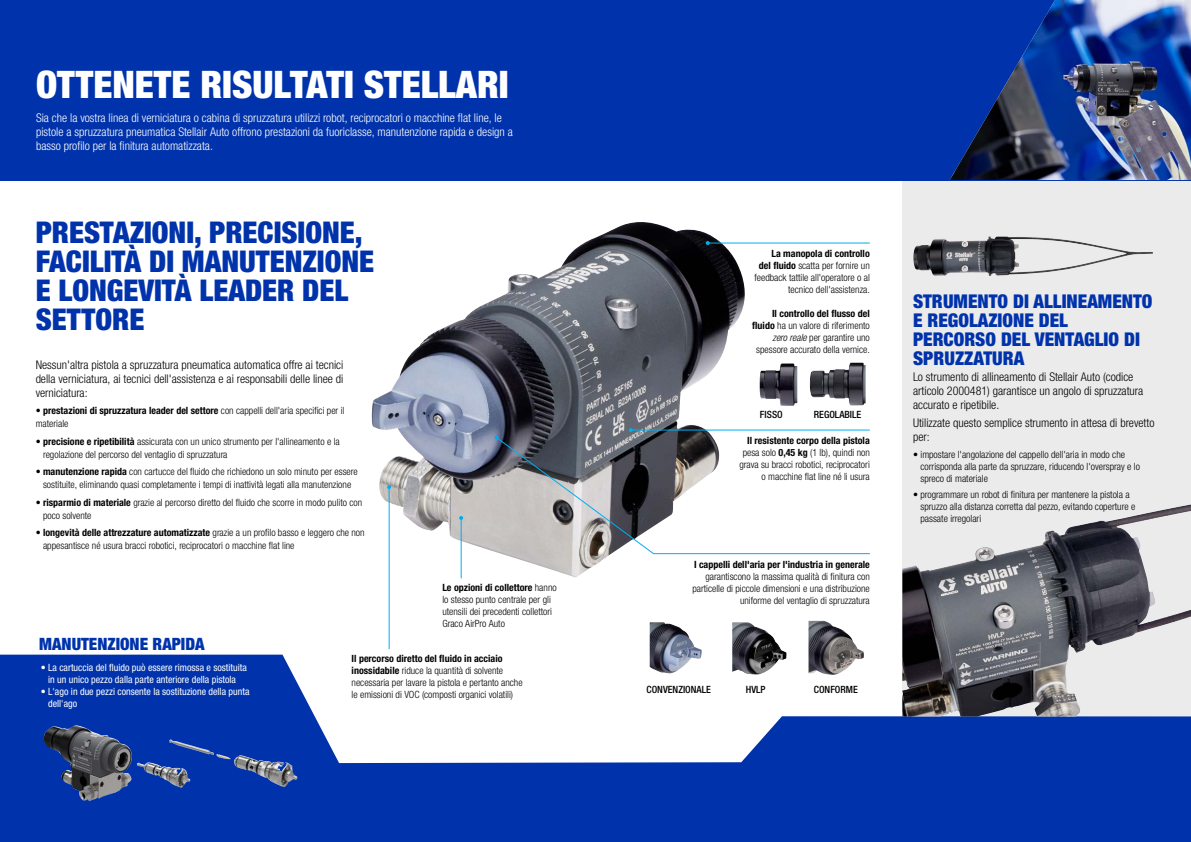
<style>
.page{position:relative;width:1191px;height:842px;background:#fff}
.page>*{position:absolute;margin:0;border:0;box-sizing:border-box;transform-origin:0 0}
.t1{font:900 condensed 38px "Helvetica Neue LTW1 G";color:#fff}
.t2{font:900 condensed 30px/29px "Helvetica Neue LTW1 G";color:#0033ab}
.t3{font:900 condensed 19px/19px "Helvetica Neue LTW1 G";color:#0033ab}
.t4{font:900 condensed 17px "Helvetica Neue LTW1 G";color:#0033ab}
.t5{font:300 condensed 12px/14px "Helvetica Neue LTW1 G";color:#000}
.t6{font:300 condensed 12px/14px "Helvetica Neue LTW1 G";color:#fff}
.t7{font:300 condensed 10px/12px "Helvetica Neue LTW1 G";color:#000}
.t8{font:condensed 10px/12px "Helvetica Neue LTW1 G";color:#fff;text-align:center}
.t9{font:700 condensed 10px "Helvetica Neue LTW1 G";color:#000}
.t10{font:500 condensed 10px "Helvetica Neue LTW1 G";color:#000}
.s1{font-weight:700}
.s2{font-style:italic}
</style>
<div class="page">
<div style="left:902px;top:36px;width:289px;height:770px;background:#ebebec"></div>
<img style="left:371px;top:222px;width:375px;height:356px">
<svg style="left:0;top:655px;width:1191px;height:187px;fill:#0033ab"></svg>
<img style="left:649px;top:622px;width:53px;height:51px">
<img style="left:732px;top:622px;width:54px;height:52px">
<img style="left:808px;top:621px;width:56px;height:54px">
<img style="left:809px;top:362px;width:56px;height:43px">
<img style="left:759px;top:363px;width:38px;height:43px">
<div style="left:0;top:0;width:1191px;height:180px;background:#0033ab"></div>
<img style="left:949px;top:0;width:242px;height:180px">
<img style="left:913px;top:236px;width:240px;height:40px">
<img style="left:902px;top:508px;width:268px;height:208px">
<img style="left:43px;top:725px;width:148px;height:76px">
<img style="left:169px;top:739px;width:128px;height:48px">
<hr style="left:707px;top:243px;width:163px;height:1px;background:#00aeef">
<svg style="left:705px;top:241px;width:4px;height:4px"></svg>
<svg style="left:495px;top:436px;width:375px;height:119px"></svg>
<svg style="left:494px;top:435px;width:4px;height:4px"></svg>
<hr style="left:631px;top:430px;width:239px;height:1px;background:#00aeef">
<svg style="left:629px;top:428px;width:4px;height:4px"></svg>
<hr style="left:388px;top:487px;width:2px;height:162px;background:#00aeef">
<svg style="left:387px;top:485px;width:4px;height:4px"></svg>
<hr style="left:460px;top:518px;width:2px;height:60px;background:#00aeef">
<svg style="left:459px;top:516px;width:4px;height:4px"></svg>
<h1 class="t1" style="left:36px;top:62px;width:474px">OTTENETE RISULTATI STELLARI</h1>
<p class="t6" style="left:36px;top:111px;width:478px">Sia che la vostra linea di verniciatura o cabina di spruzzatura utilizzi robot, reciprocatori o macchine flat line, le pistole a spruzzatura pneumatica Stellair Auto offrono prestazioni da fuoriclasse, manutenzione rapida e design a basso profilo per la finitura automatizzata.</p>
<h2 class="t2" style="left:36px;top:217px;width:340px">PRESTAZIONI, PRECISIONE,<br>FACILITÀ DI MANUTENZIONE<br>E LONGEVITÀ LEADER DEL<br>SETTORE</h2>
<p class="t5" style="left:36px;top:357px;width:309px;text-align:justify">Nessun'altra pistola a spruzzatura pneumatica automatica offre ai tecnici della verniciatura, ai tecnici dell'assistenza e ai responsabili delle linee di verniciatura:</p>
<p class="t7" style="left:36px;top:404px;width:310px;line-height:13px">• <span class="s1">prestazioni di spruzzatura leader del settore</span> con cappelli dell'aria specifici per il materiale</p>
<p class="t7" style="left:43px;top:435px;width:298px;line-height:13px;text-indent:-7px">• <span class="s1">precisione e ripetibilità</span> assicurata con un unico strumento per l'allineamento e la regolazione del percorso del ventaglio di spruzzatura</p>
<p class="t7" style="left:36px;top:465px;width:324px;line-height:13px;text-align:center">• <span class="s1">manutenzione rapida</span> con cartucce del fluido che richiedono un solo minuto per essere sostituite, eliminando quasi completamente i tempi di inattività legati alla manutenzione</p>
<p class="t7" style="left:43px;top:496px;width:321px;line-height:13px;text-indent:-7px">• <span class="s1">risparmio di materiale</span> grazie al percorso diretto del fluido che scorre in modo pulito con poco solvente</p>
<p class="t7" style="left:43px;top:526px;width:323px;line-height:13px;text-indent:-7px">• <span class="s1">longevità delle attrezzature automatizzate</span> grazie a un profilo basso e leggero che non appesantisce né usura bracci robotici, reciprocatori o macchine flat line</p>
<p class="t7" style="left:442px;top:582px;width:116px"><span class="s1">Le opzioni di collettore</span> hanno lo stesso punto centrale per gli utensili dei precedenti collettori<br>Graco AirPro Auto</p>
<h3 class="t4" style="left:39px;top:634px;width:167px">MANUTENZIONE RAPIDA</h3>
<p class="t8" style="left:41px;top:661px;width:208px">• La cartuccia del fluido può essere rimossa e sostituita in un unico pezzo dalla parte anteriore della pistola</p>
<p class="t8" style="left:48px;top:685px;width:203px;text-align:left;text-indent:-7px">• L'ago in due pezzi consente la sostituzione della punta dell'ago</p>
<p class="t7" style="left:351px;top:653px;width:172px"><span class="s1">Il percorso diretto del fluido in acciaio inossidabile</span> riduce la quantità di solvente necessaria per lavare la pistola e pertanto anche le emissioni di VOC (composti organici volatili)</p>
<p class="t7" style="left:754px;top:248px;width:117px;text-align:right"><span class="s1">La manopola di controllo<br>del fluido</span> scatta per fornire un feedback tattile all'operatore o al tecnico dell'assistenza.</p>
<p class="t7" style="left:752px;top:308px;width:119px;text-align:right"><span class="s1">Il controllo del flusso del fluido</span> ha un valore di riferimento <span class="s2">zero reale</span> per garantire uno spessore accurato della vernice.</p>
<p class="t10" style="left:760px;top:409px;width:24px">FISSO</p>
<p class="t10" style="left:814px;top:409px;width:49px">REGOLABILE</p>
<p class="t7" style="left:739px;top:434px;width:132px;text-align:right"><span class="s1">Il resistente corpo della pistola </span>pesa solo <span class="s1">0,45 kg</span> (1 lb), quindi non grava su bracci robotici, reciprocatori o macchine flat line né li usura</p>
<p class="t9" style="left:694px;top:558px;width:177px">I cappelli dell'aria per l'industria in generale</p>
<p class="t7" style="left:692px;top:570px;width:179px;text-align:right">garantiscono la massima qualità di finitura con particelle di piccole dimensioni e una distribuzione uniforme del ventaglio di spruzzatura</p>
<p class="t10" style="left:646px;top:684px;width:66px">CONVENZIONALE</p>
<p class="t10" style="left:746px;top:684px;width:21px">HVLP</p>
<p class="t10" style="left:814px;top:684px;width:46px">CONFORME</p>
<h3 class="t3" style="left:913px;top:292px;width:241px">STRUMENTO DI ALLINEAMENTO<br>E REGOLAZIONE DEL<br>PERCORSO DEL VENTAGLIO DI<br>SPRUZZATURA</h3>
<p class="t5" style="left:913px;top:370px;width:231px">Lo strumento di allineamento di Stellair Auto (codice articolo 2000481) garantisce un angolo di spruzzatura accurato e ripetibile.</p>
<p class="t5" style="left:913px;top:416px;width:243px">Utilizzate questo semplice strumento in attesa di brevetto per:</p>
<p class="t7" style="left:920px;top:448px;width:221px;text-indent:-7px">• impostare l'angolazione del cappello dell'aria in modo che corrisponda alla parte da spruzzare, riducendo l'overspray e lo spreco di materiale</p>
<p class="t7" style="left:920px;top:489px;width:216px;text-indent:-7px">• programmare un robot di finitura per mantenere la pistola a spruzzo alla distanza corretta dal pezzo, evitando coperture e passate irregolari</p>
</div>
